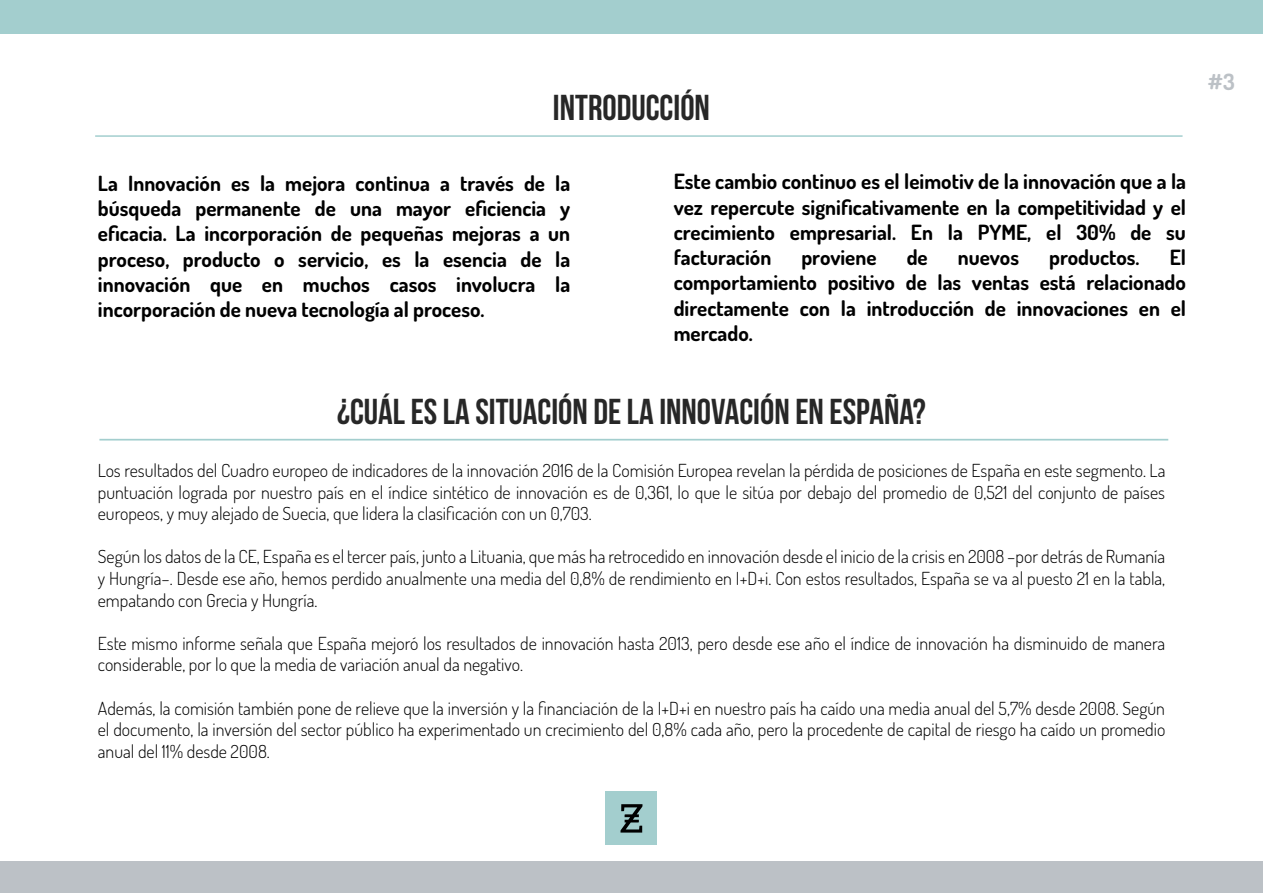
<style>
.page{position:relative;width:1263px;height:893px;background:#fff}
.page>*{position:absolute;margin:0;border:0;box-sizing:border-box;transform-origin:0 0}
.t1{font:700 36px "Bebas Neue";color:#272727}
.t2{font:700 22.5px "Dosis";color:#bcc1c6}
.t3{font:700 21px/25.2px "Dosis";color:#000;text-align:justify}
.t4{font:300 18px/21.6px "Dosis";color:#000;text-align:justify}
</style>
<div class="page">
<hr style="left:95px;top:135px;width:1087px;height:2px;background:#a3cece">
<hr style="left:99px;top:439px;width:1069px;height:2px;background:#a3cece">
<div style="left:0;top:0;width:1263px;height:33px;background:#a3cece"></div>
<div style="left:0;top:862px;width:1263px;height:31px;background:#bcc1c6"></div>
<div style="left:606px;top:792px;width:51px;height:53px;background:#a3cece"></div>
<svg style="left:620px;top:804px;width:22px;height:29px"></svg>
<h1 class="t1" style="left:553px;top:88px;width:159px">INTRODUCCIÓN</h1>
<p class="t3" style="left:98px;top:170px;width:474px">La Innovación es la mejora continua a través de la búsqueda permanente de una mayor eficiencia y eficacia. La incorporación de pequeñas mejoras a un proceso, producto o servicio, es la esencia de la innovación que en muchos casos involucra la incorporación de nueva tecnología al proceso.</p>
<p class="t3" style="left:674px;top:169px;width:514px">Este cambio continuo es el leimotiv de la innovación que a la vez repercute significativamente en la competitividad y el crecimiento empresarial. En la PYME, el 30% de su facturación</p>
<p class="t3" style="left:674px;top:244px;width:514px;text-indent:496px">El comportamiento positivo de las ventas está relacionado directamente con la introducción de innovaciones en el mercado.</p>
<p class="t3" style="left:801px;top:244px;width:77px">proviene</p>
<p class="t3" style="left:907px;top:244px;width:23px">de</p>
<p class="t3" style="left:958px;top:244px;width:63px">nuevos</p>
<p class="t3" style="left:1049px;top:244px;width:92px">productos.</p>
<h1 class="t1" style="left:337px;top:392px;width:590px">¿CUÁL ES LA SITUACIÓN DE LA INNOVACIÓN EN ESPAÑA?</h1>
<p class="t4" style="left:98px;top:459px;width:1069px">Los resultados del Cuadro europeo de indicadores de la innovación 2016 de la Comisión Europea revelan la pérdida de posiciones de España en este segmento. La puntuación lograda por nuestro país en el índice sintético de innovación es de 0,361, lo que le sitúa por debajo del promedio de 0,521 del conjunto de países europeos, y muy alejado de Suecia, que lidera la clasificación con un 0,703.</p>
<p class="t4" style="left:98px;top:545px;width:1069px">Según los datos de la CE, España es el tercer país, junto a Lituania, que más ha retrocedido en innovación desde el inicio de la crisis en 2008 –por detrás de Rumanía y Hungría–. Desde ese año, hemos perdido anualmente una media del 0,8% de rendimiento en I+D+i. Con estos resultados, España se va al puesto 21 en la tabla, empatando con Grecia y Hungría.</p>
<p class="t4" style="left:98px;top:632px;width:1069px">Este mismo informe señala que España mejoró los resultados de innovación hasta 2013, pero desde ese año el índice de innovación ha disminuido de manera considerable, por lo que la media de variación anual da negativo.</p>
<p class="t4" style="left:98px;top:697px;width:1069px">Además, la comisión también pone de relieve que la inversión y la financiación de la I+D+i en nuestro país ha caído una media anual del 5,7% desde 2008. Según el documento, la inversión del sector público ha experimentado un crecimiento del 0,8% cada año, pero la procedente de capital de riesgo ha caído un promedio anual del 11% desde 2008.</p>
<p class="t2" style="left:1208px;top:68px;width:28px">#3</p>
</div>
